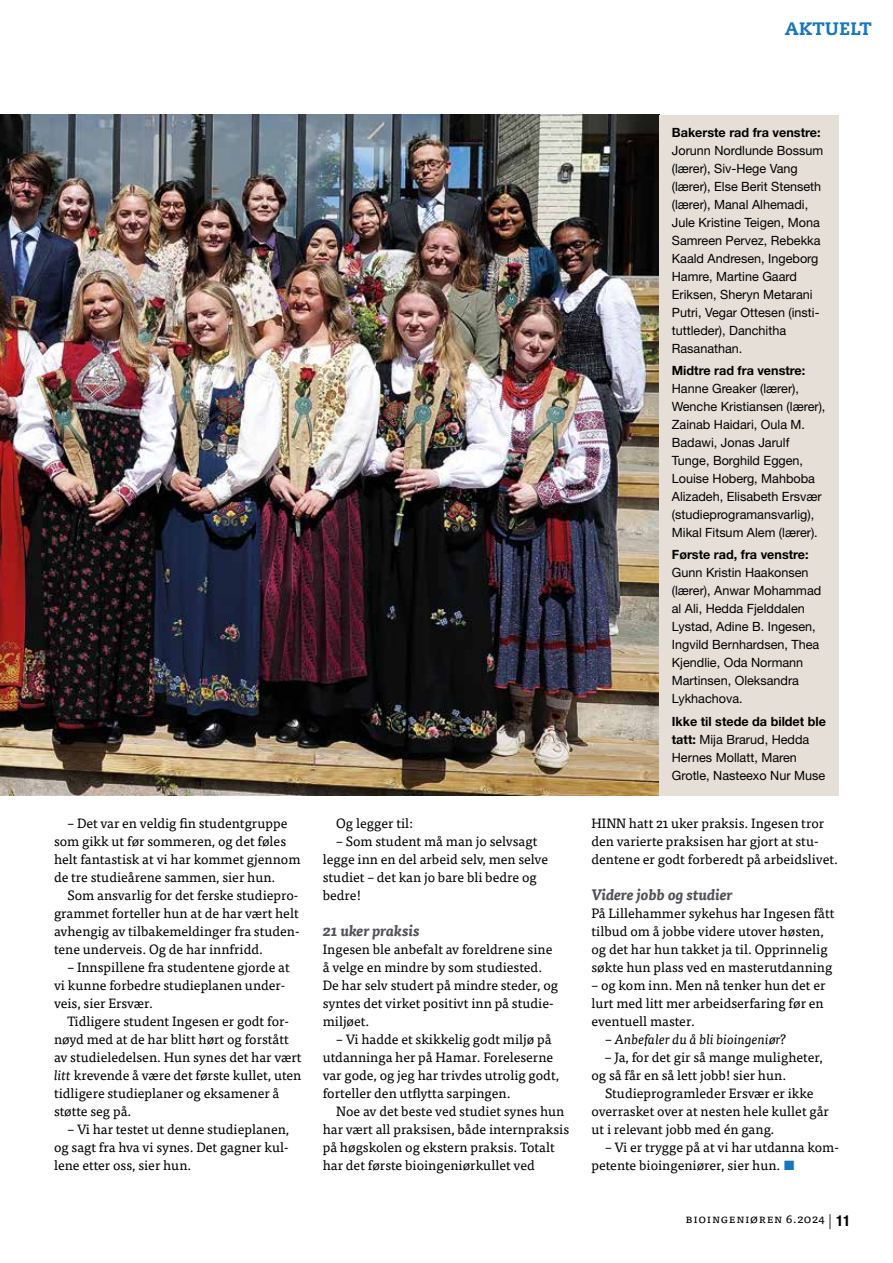
<style>
.page{position:relative;width:893px;height:1263px;background:#fff}
.page>*{position:absolute;margin:0;border:0;box-sizing:border-box;transform-origin:0 0}
.t1{font:800 18px "Caecilia LT Std";letter-spacing:.02em;color:#1776bc}
.t2{font:italic 700 15px "Tisa Pro";color:#545158}
.t3{font:13.5px/18px "Tisa Pro";color:#000}
.t4{font:italic 13.5px "Tisa Pro";color:#000}
.t5{font:12.75px/18px "Helvetica Neue LT Pro";color:#000}
.t6{font:700 12.75px "Helvetica Neue LT Pro";color:#000}
.t7{font:12px "Tisa Pro";letter-spacing:.05em;color:#000}
.s1{font-style:italic}
.s2{font-weight:700}
.s3{font-style:normal}
.s4{color:#1776bc}
.s5{font-family:"Helvetica Neue LT Pro";font-weight:300;font-size:15px}
.s6{font-family:"Helvetica Neue LT Pro";font-weight:700;font-stretch:condensed;font-size:15px}
</style>
<div class="page">
<img style="left:0;top:115px;width:659px;height:680px">
<div style="left:659px;top:115px;width:180px;height:680px;background:#e5dfd7"></div>
<h1 class="t1" style="left:785px;top:18px;width:88px">AKTUELT</h1>
<p class="t3" style="left:54px;top:813px;width:248px;text-indent:14px">– Det var en veldig fin studentgruppe som gikk ut før sommeren, og det føles helt fantastisk at vi har kommet gjennom de tre studieårene sammen, sier hun.</p>
<p class="t3" style="left:54px;top:885px;width:247px;text-align:justify;text-indent:13px">Som ansvarlig for det ferske studiepro&shy;grammet forteller hun at de har vært helt avhengig av tilbakemeldinger fra studen&shy;tene underveis. Og de har innfridd.</p>
<p class="t3" style="left:54px;top:957px;width:237px;text-indent:14px">– Innspillene fra studentene gjorde at vi kunne forbedre studieplanen under&shy;veis, sier Ersvær.</p>
<p class="t3" style="left:54px;top:1011px;width:249px;text-indent:14px">Tidligere student Ingesen er godt for&shy;nøyd med at de har blitt hørt og forstått av studieledelsen. Hun synes det har vært <span class="s1">litt</span> krevende å være det første kullet, uten tidligere studieplaner og eksamener å støtte seg på.</p>
<p class="t3" style="left:54px;top:1119px;width:237px;text-align:justify;text-indent:14px">– Vi har testet ut denne studieplanen, og sagt fra hva vi synes. Det gagner kul&shy;lene etter oss, sier hun.</p>
<p class="t3" style="left:336px;top:813px;width:78px">Og legger til:</p>
<p class="t3" style="left:323px;top:831px;width:227px;text-indent:14px">– Som student må man jo selvsagt legge inn en del arbeid selv, men selve studiet – det kan jo bare bli bedre og bedre!</p>
<p class="t2" style="left:323px;top:919px;width:99px">21 uker praksis</p>
<p class="t3" style="left:323px;top:939px;width:237px">Ingesen ble anbefalt av foreldrene sine å velge en mindre by som studiested.<br>De har selv studert på mindre steder, og syntes det virket positivt inn på studie&shy;miljøet.</p>
<p class="t3" style="left:323px;top:1029px;width:238px;text-indent:14px">– Vi hadde et skikkelig godt miljø på utdanninga her på Hamar. Foreleserne var gode, og jeg har trivdes utrolig godt, forteller den utflytta sarpingen.</p>
<p class="t3" style="left:323px;top:1101px;width:248px;text-indent:14px">Noe av det beste ved studiet synes hun har vært all praksisen, både internpraksis på høgskolen og ekstern praksis. Totalt har det første bioingeniørkullet ved</p>
<p class="t6" style="left:672px;top:124px;width:150px">Bakerste rad fra venstre:</p>
<p class="t5" style="left:672px;top:141px;width:153px">Jorunn Nordlunde Bossum (lærer), Siv-Hege Vang (lærer), Else Berit Stenseth (lærer), Manal Alhemadi,<br>Jule Kristine Teigen, Mona<br>Samreen Pervez, Rebekka<br>Kaald Andresen, Ingeborg<br>Hamre, Martine Gaard<br>Eriksen, Sheryn Metarani<br>Putri, Vegar Ottesen (insti&shy;tuttleder), Danchitha<br>Rasanathan.</p>
<p class="t6" style="left:672px;top:362px;width:135px">Midtre rad fra venstre:</p>
<p class="t5" style="left:672px;top:379px;width:155px">Hanne Greaker (lærer),<br>Wenche Kristiansen (lærer),<br>Zainab Haidari, Oula M.<br>Badawi, Jonas Jarulf<br>Tunge, Borghild Eggen,<br>Louise Hoberg, Mahboba<br>Alizadeh, Elisabeth Ersvær (studieprogramansvarlig),<br>Mikal Fitsum Alem (lærer).</p>
<p class="t6" style="left:672px;top:547px;width:138px">Første rad, fra venstre:</p>
<p class="t5" style="left:672px;top:563px;width:151px">Gunn Kristin Haakonsen (lærer), Anwar Mohammad al Ali, Hedda Fjelddalen<br>Lystad, Adine B. Ingesen,<br>Ingvild Bernhardsen, Thea<br>Kjendlie, Oda Normann<br>Martinsen, Oleksandra<br>Lykhachova.</p>
<p class="t5" style="left:672px;top:712px;width:156px"><span class="s2">Ikke til stede da bildet ble tatt:</span> Mija Brarud, Hedda<br>Hernes Mollatt, Maren<br>Grotle, Nasteexo Nur Muse</p>
<p class="t3" style="left:591px;top:813px;width:248px">HINN hatt 21 uker praksis. Ingesen tror den varierte praksisen har gjort at stu&shy;dentene er godt forberedt på arbeidslivet.</p>
<p class="t2" style="left:591px;top:883px;width:143px">Videre jobb og studier</p>
<p class="t3" style="left:591px;top:903px;width:245px">På Lillehammer sykehus har Ingesen fått tilbud om å jobbe videre utover høsten, og det har hun takket ja til. Opprinnelig søkte hun plass ved en masterutdanning</p>
<p class="t3" style="left:591px;top:975px;width:236px">– og kom inn. Men nå tenker hun det er lurt med litt mer arbeidserfaring før en eventuell master.</p>
<p class="t4" style="left:605px;top:1029px;width:183px"><span class="s3">–</span> Anbefaler du å bli bioingeniør?</p>
<p class="t3" style="left:591px;top:1047px;width:233px;text-indent:14px"><span class="s1">–</span> Ja, for det gir så mange muligheter, og så får en så lett jobb! sier hun.</p>
<p class="t3" style="left:591px;top:1083px;width:239px;text-indent:14px">Studieprogramleder Ersvær er ikke overrasket over at nesten hele kullet går ut i relevant jobb med én gang.</p>
<p class="t3" style="left:591px;top:1137px;width:249px;text-indent:14px">– Vi er trygge på at vi har utdanna kom&shy;petente bioingeniører, sier hun. <span class="s4">■</span></p>
<p class="t7" style="left:685px;top:1209px;width:166px">Bioingeniøren 6.2024 <span class="s5">|</span> <span class="s6">11</span></p>
</div>
